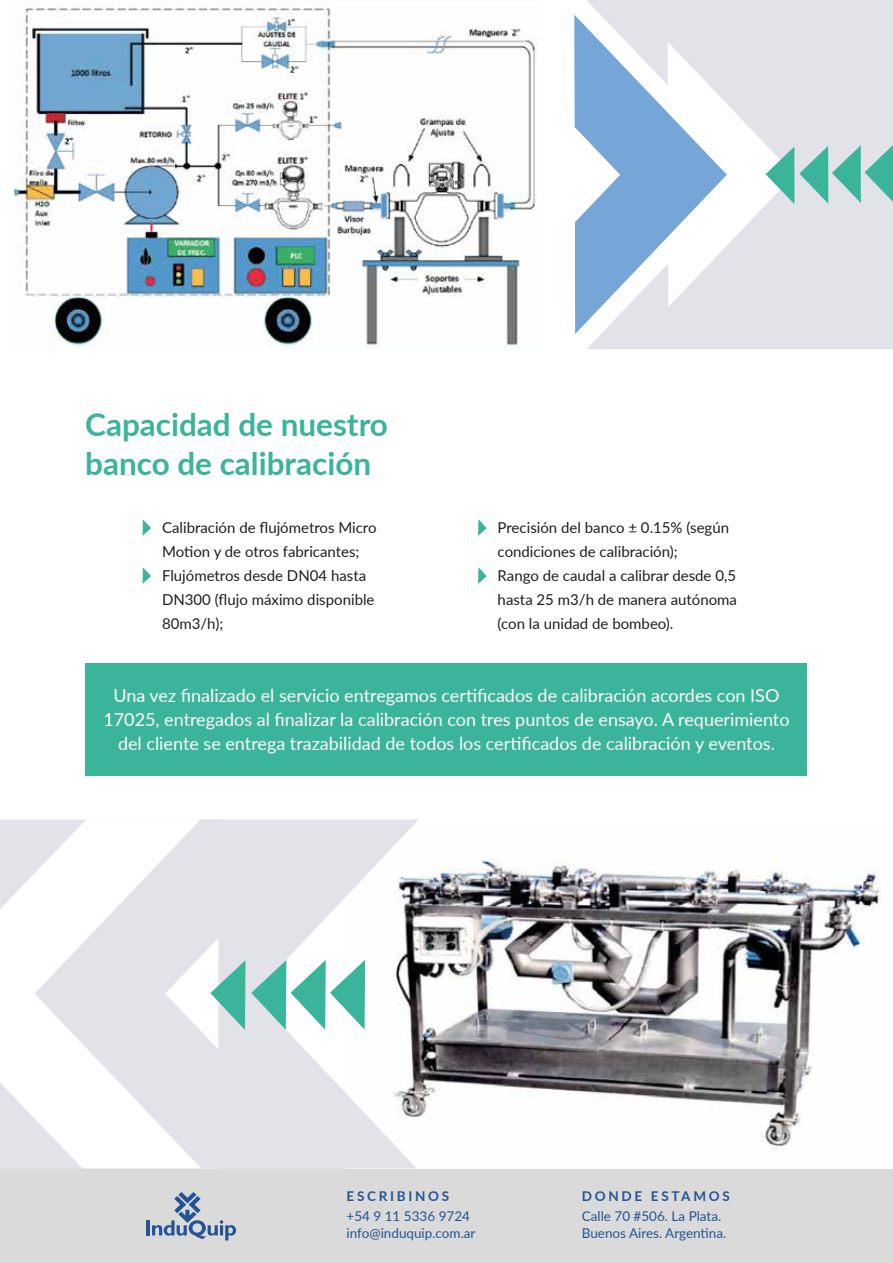
<style>
.page{position:relative;width:893px;height:1263px;background:#fff}
.page>*{position:absolute;margin:0;border:0;box-sizing:border-box;transform-origin:0 0}
.t1{font:700 31.5px/39px "Lato";color:#3ab49a}
.t2{font:18px/24px "Lato";color:#fff;text-align:center}
.t3{font:15px/24px "Lato";color:#1e1e1c}
.t4{font:13.5px/16.5px "Lato";color:#245495}
.t5{font:700 13.5px "Lato";letter-spacing:.2em;color:#245495}
</style>
<div class="page">
<div style="left:86px;top:663px;width:721px;height:113px;background:#3ab49a"></div>
<svg style="left:143px;top:519px;width:8px;height:17px"></svg>
<svg style="left:143px;top:567px;width:8px;height:17px"></svg>
<svg style="left:478px;top:519px;width:9px;height:17px"></svg>
<svg style="left:478px;top:567px;width:9px;height:17px"></svg>
<div style="left:0;top:1168px;width:893px;height:95px;background:#dadada"></div>
<img style="left:419px;top:859px;width:463px;height:288px">
<svg style="left:221px;top:819px;width:198px;height:349px;fill:#e2e3e9"></svg>
<svg style="left:0;top:819px;width:35px;height:349px"></svg>
<svg style="left:35px;top:819px;width:186px;height:349px;fill:#e2e3e9"></svg>
<svg style="left:210px;top:960px;width:155px;height:70px"></svg>
<img style="left:12px;top:0;width:525px;height:349px">
<div style="left:587px;top:0;width:306px;height:349px;background:#e2e3e9"></div>
<svg style="left:574px;top:15px;width:153px;height:319px;fill:#76a5d8"></svg>
<svg style="left:668px;top:42px;width:225px;height:265px"></svg>
<hr style="left:146px;top:1220px;width:3px;height:15px;background:#245495">
<svg style="left:152px;top:1192px;width:84px;height:48px"></svg>
<h1 class="t1" style="left:85px;top:403px;width:304px">Capacidad de nuestro banco de calibración</h1>
<p class="t3" style="left:162px;top:515px;width:216px">Calibración de flujómetros Micro<br>Motion y de otros fabricantes;<br>Flujómetros desde DN04 hasta<br>DN300 (flujo máximo disponible<br>80m3/h);</p>
<p class="t3" style="left:498px;top:515px;width:241px">Precisión del banco ± 0.15% (según condiciones de calibración);<br>Rango de caudal a calibrar desde 0,5 hasta 25 m3/h de manera autónoma (con la unidad de bombeo).</p>
<p class="t2" style="left:103px;top:682px;width:688px">Una vez finalizado el servicio entregamos certificados de calibración acordes con ISO<br>17025, entregados al finalizar la calibración con tres puntos de ensayo. A requerimiento del cliente se entrega trazabilidad de todos los certificados de calibración y eventos.</p>
<p class="t5" style="left:347px;top:1186px;width:104px">ESCRIBINOS</p>
<p class="t5" style="left:582px;top:1186px;width:150px">DONDE ESTAMOS</p>
<p class="t4" style="left:347px;top:1207px;width:130px">+54 9 11 5336 9724 info@induquip.com.ar</p>
<p class="t4" style="left:582px;top:1207px;width:146px">Calle 70 #506. La Plata.<br>Buenos Aires. Argentina.</p>
</div>
